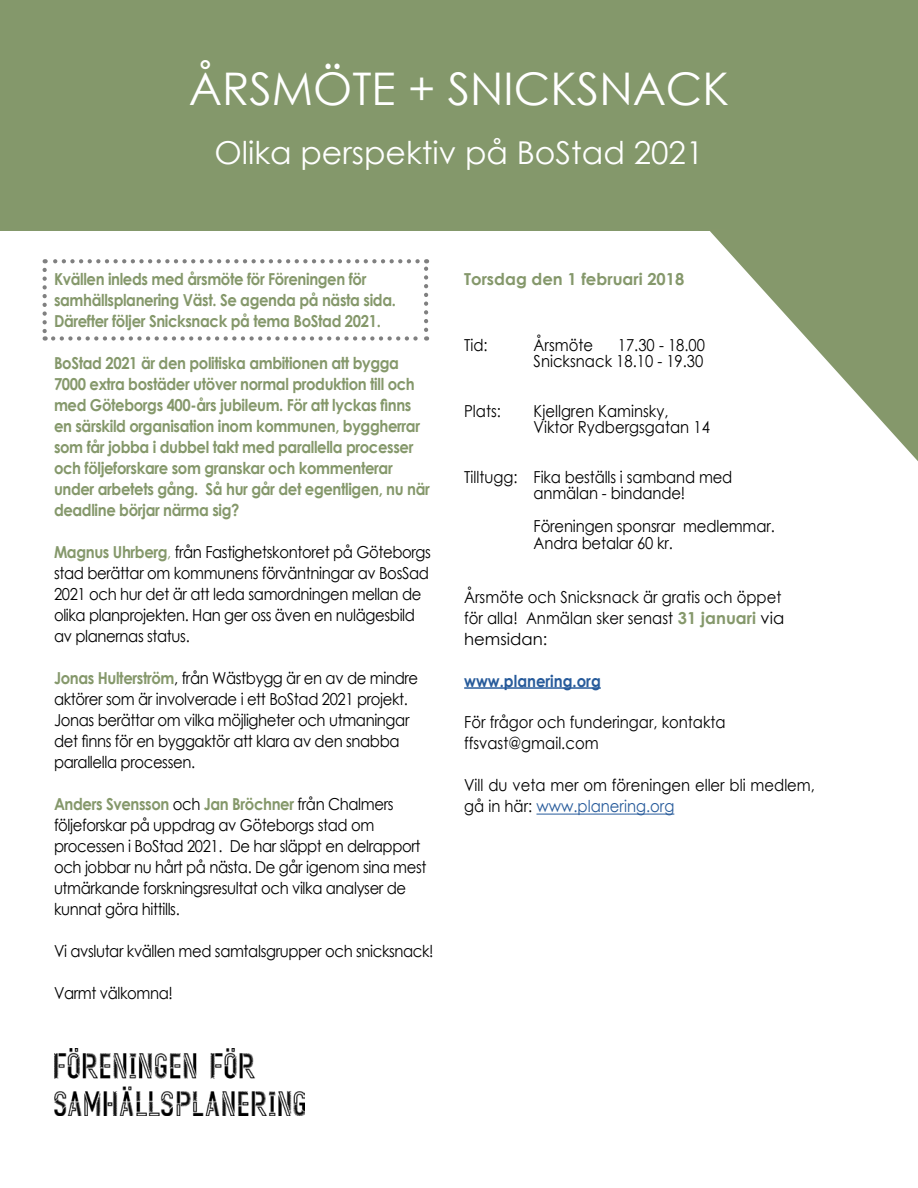
<style>
.page{position:relative;width:918px;height:1188px;background:#fff}
.page>*{position:absolute;margin:0;border:0;box-sizing:border-box;transform-origin:0 0}
.t1{font:45px "Century Gothic";color:#fff}
.t2{font:31.5px "Century Gothic";color:#fff}
.t3{font:16.5px/21px "Century Gothic";letter-spacing:-.025em;color:#000;scale:.9 1}
.t4{font:700 16.5px/21px "Century Gothic";letter-spacing:-.025em;color:#85986b;scale:.9 1}
.t5{font:16.5px/21px "Century Gothic";color:#000;scale:.9 1}
.t6{font:700 16.5px "Century Gothic";color:#85986b}
.t7{font:700 16.5px "Century Gothic";color:#275b9b;scale:.9 1}
.s1{font-weight:700;color:#85986b}
.s2{color:#85986b}
.s3{color:#275b9b}
</style>
<div class="page">
<div style="left:0;top:0;width:918px;height:230px;background:#84986b"></div>
<svg style="left:708px;top:230px;width:210px;height:231px"></svg>
<hr style="left:464px;top:687px;width:137px;height:2px;background:#275b9b">
<hr style="left:536px;top:814px;width:138px;height:1px;background:#275b9b">
<img style="left:54px;top:1049px;width:250px;height:66px">
<svg style="left:43px;top:270px;width:4px;height:71px"></svg>
<svg style="left:53px;top:336px;width:374px;height:5px"></svg>
<svg style="left:424px;top:259px;width:4px;height:71px"></svg>
<svg style="left:45px;top:259px;width:373px;height:4px"></svg>
<h1 class="t1" style="left:189px;top:57px;width:542px">ÅRSMÖTE + SNICKSNACK</h1>
<h2 class="t2" style="left:214px;top:131px;width:491px">Olika perspektiv på BoStad 2021</h2>
<p class="t4" style="left:54px;top:267px;width:381px">Kvällen inleds med årsmöte för Föreningen för samhällsplanering Väst. Se agenda på nästa sida.<br>Därefter följer Snicksnack på tema BoStad 2021.</p>
<p class="t4" style="left:54px;top:351px;width:419px">BoStad 2021 är den politiska ambitionen att bygga 7000 extra bostäder utöver normal produktion till och med Göteborgs 400-års jubileum. För att lyckas finns en särskild organisation inom kommunen, byggherrar som får jobba i dubbel takt med parallella processer och följeforskare som granskar och kommenterar under arbetets gång. Så hur går det egentligen, nu när deadline börjar närma sig?</p>
<p class="t3" style="left:54px;top:541px;width:420px"><span class="s1">Magnus Uhrberg</span><span class="s2">,</span> från Fastighetskontoret på Göteborgs stad berättar om kommunens förväntningar av BosSad 2021 och hur det är att leda samordningen mellan de olika planprojekten. Han ger oss även en nulägesbild av planernas status.</p>
<p class="t3" style="left:54px;top:667px;width:406px"><span class="s1">Jonas Hulterström</span>, från Wästbygg är en av de mindre aktörer som är involverade i ett BoStad 2021 projekt.<br>Jonas berättar om vilka möjligheter och utmaningar det finns för en byggaktör att klara av den snabba parallella processen.</p>
<p class="t3" style="left:54px;top:793px;width:415px"><span class="s1">Anders Svensson</span> och <span class="s1">Jan Bröchner</span> från Chalmers följeforskar på uppdrag av Göteborgs stad om processen i BoStad 2021. De har släppt en delrapport och jobbar nu hårt på nästa. De går igenom sina mest utmärkande forskningsresultat och vilka analyser de kunnat göra hittills.</p>
<p class="t3" style="left:54px;top:940px;width:423px">Vi avslutar kvällen med samtalsgrupper och snicksnack!</p>
<p class="t3" style="left:54px;top:982px;width:134px">Varmt välkomna!</p>
<p class="t6" style="left:464px;top:266px;width:222px">Torsdag den 1 februari 2018</p>
<p class="t3" style="left:464px;top:334px;width:28px">Tid:</p>
<p class="t3" style="left:464px;top:400px;width:42px">Plats:</p>
<p class="t5" style="left:464px;top:466px;width:61px">Tilltugg:</p>
<p class="t5" style="left:534px;top:334px;width:68px">Årsmöte</p>
<p class="t5" style="left:534px;top:336px;width:192px;line-height:16.5px;text-align:right">17.30 - 18.00<br>Snicksnack 18.10 - 19.30</p>
<p class="t5" style="left:534px;top:402px;width:197px;line-height:16.5px">Kjellgren Kaminsky,<br>Viktor Rydbergsgatan 14</p>
<p class="t3" style="left:534px;top:468px;width:222px;line-height:16.5px">Fika beställs i samband med anmälan - bindande!</p>
<p class="t3" style="left:534px;top:518px;width:270px;line-height:16.5px">Föreningen sponsrar medlemmar.<br>Andra betalar 60 kr.</p>
<p class="t5" style="left:464px;top:586px;width:357px">Årsmöte och Snicksnack är gratis och öppet för alla! Anmälan sker senast <span class="s1">31 januari</span> via hemsidan:</p>
<p class="t7" style="left:464px;top:668px;width:153px">www.planering.org</p>
<p class="t5" style="left:464px;top:712px;width:292px">För frågor och funderingar, kontakta ffsvast@gmail.com</p>
<p class="t5" style="left:464px;top:775px;width:391px">Vill du veta mer om föreningen eller bli medlem, gå in här: <span class="s3">www.planering.org</span></p>
</div>
